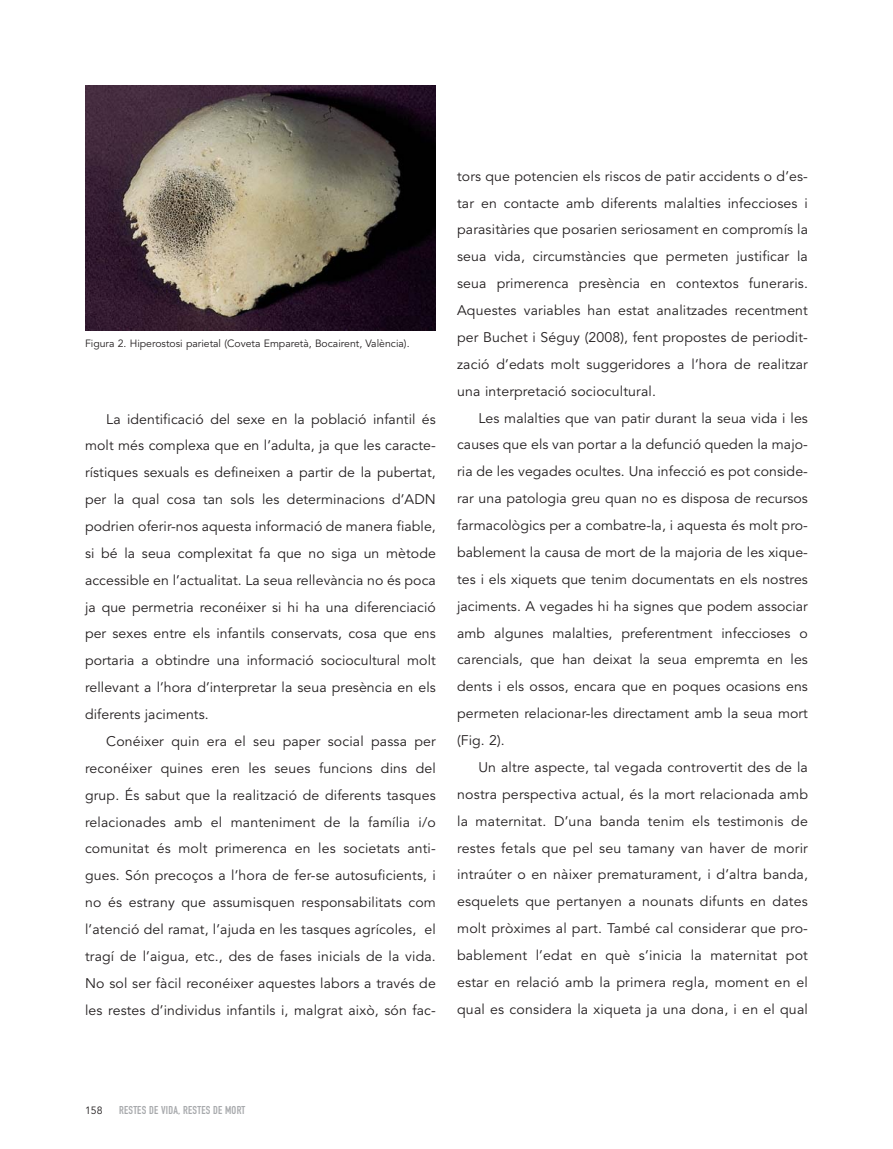
<style>
.page{position:relative;width:893px;height:1149px;background:#fff}
.page>*{position:absolute;margin:0;border:0;box-sizing:border-box;transform-origin:0 0}
.t1{font:13.8px/26.8px "Avenir";letter-spacing:.01em;color:#231f20;text-align:justify}
.t2{font:11.25px "DIN Engschrift";letter-spacing:.02em;color:#a7a9ac}
.t3{font:10.5px "Avenir";color:#231f20}
</style>
<div class="page">
<img style="left:85px;top:85px;width:351px;height:246px">
<p class="t3" style="left:85px;top:339px;width:326px">Figura 2. Hiperostosi parietal (Coveta Emparetà, Bocairent, València).</p>
<p class="t1" style="left:85px;top:407px;width:352px;text-indent:21px">La identificació del sexe en la població infantil és molt més complexa que en l’adulta, ja que les caracte&shy;rístiques sexuals es defineixen a partir de la pubertat, per la qual cosa tan sols les determinacions d’ADN podrien oferir-nos aquesta informació de manera fiable, si bé la seua complexitat fa que no siga un mètode accessible en l’actualitat. La seua rellevància no és poca ja que permetria reconéixer si hi ha una diferenciació per sexes entre els infantils conservats, cosa que ens portaria a obtindre una informació sociocultural molt rellevant a l’hora d’interpretar la seua presència en els diferents jaciments.</p>
<p class="t1" style="left:85px;top:729px;width:352px;text-indent:21px">Conéixer quin era el seu paper social passa per reconéixer quines eren les seues funcions dins del grup. És sabut que la realització de diferents tasques relacionades amb el manteniment de la família i/o comunitat és molt primerenca en les societats anti&shy;gues. Són precoços a l’hora de fer-se autosuficients, i no és estrany que assumisquen responsabilitats com l’atenció del ramat, l’ajuda en les tasques agrícoles, el tragí de l’aigua, etc., des de fases inicials de la vida.<br>No sol ser fàcil reconéixer aquestes labors a través de les restes d’individus infantils i, malgrat això, són fac-</p>
<p class="t1" style="left:457px;top:164px;width:352px">tors que potencien els riscos de patir accidents o d’es&shy;tar en contacte amb diferents malalties infeccioses i parasitàries que posarien seriosament en compromís la seua vida, circumstàncies que permeten justificar la seua primerenca presència en contextos funeraris.<br>Aquestes variables han estat analitzades recentment per Buchet i Séguy (2008), fent propostes de periodit&shy;zació d’edats molt suggeridores a l’hora de realitzar una interpretació sociocultural.</p>
<p class="t1" style="left:457px;top:406px;width:352px;text-indent:21px">Les malalties que van patir durant la seua vida i les causes que els van portar a la defunció queden la majo&shy;ria de les vegades ocultes. Una infecció es pot conside&shy;rar una patologia greu quan no es disposa de recursos farmacològics per a combatre-la, i aquesta és molt pro&shy;bablement la causa de mort de la majoria de les xique&shy;tes i els xiquets que tenim documentats en els nostres jaciments. A vegades hi ha signes que podem associar amb algunes malalties, preferentment infeccioses o carencials, que han deixat la seua empremta en les dents i els ossos, encara que en poques ocasions ens permeten relacionar-les directament amb la seua mort (Fig. 2).</p>
<p class="t1" style="left:457px;top:755px;width:352px;text-indent:21px">Un altre aspecte, tal vegada controvertit des de la nostra perspectiva actual, és la mort relacionada amb la maternitat. D’una banda tenim els testimonis de restes fetals que pel seu tamany van haver de morir intraúter o en nàixer prematurament, i d’altra banda, esquelets que pertanyen a nounats difunts en dates molt pròximes al part. També cal considerar que pro&shy;bablement l’edat en què s’inicia la maternitat pot estar en relació amb la primera regla, moment en el qual es considera la xiqueta ja una dona, i en el qual</p>
<p class="t3" style="left:85px;top:1106px;width:19px">158</p>
<p class="t2" style="left:119px;top:1106px;width:128px">RESTES DE VIDA, RESTES DE MORT</p>
</div>
